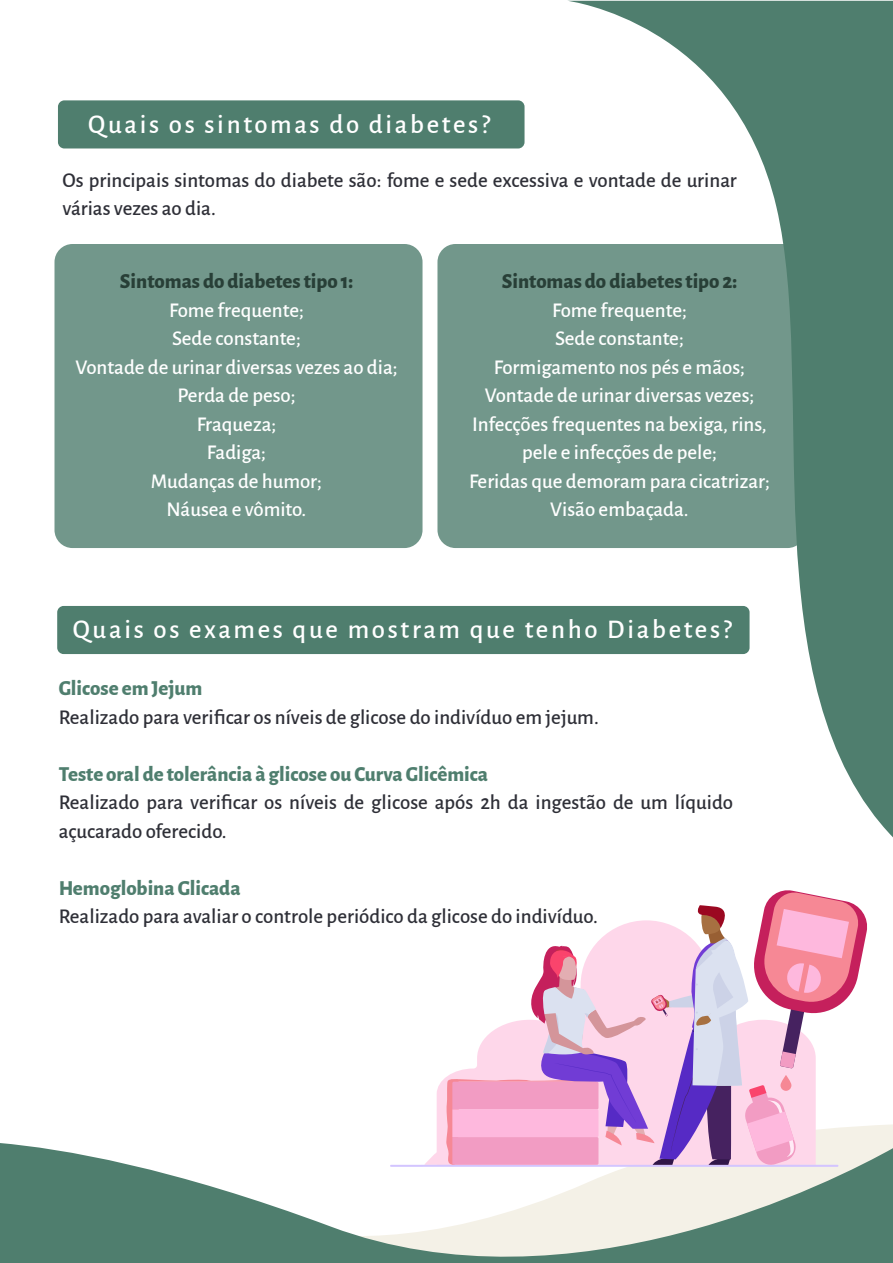
<style>
.page{position:relative;width:893px;height:1263px;background:#fff}
.page>*{position:absolute;margin:0;border:0;box-sizing:border-box;transform-origin:0 0}
.t1{font:500 27px "Alegreya Sans";letter-spacing:.1em;color:#fff}
.t2{font:500 21px/28.5px "Alegreya Sans";color:#fff;text-align:center}
.t3{font:500 21px/28.5px "Alegreya Sans";color:#2e2f37}
.t4{font:800 21px "Alegreya Sans";color:#4f7e6e}
.t5{font:800 21px "Alegreya Sans";color:#283f37}
</style>
<div class="page">
<svg style="left:567px;top:1px;width:326px;height:837px"></svg>
<svg style="left:869px;top:1124px;width:24px;height:19px"></svg>
<svg style="left:0;top:1143px;width:893px;height:120px;fill:#4f7e6e"></svg>
<div style="left:58px;top:100px;width:466px;height:48px;background:#4f7e6e;border-radius:6px"></div>
<div style="left:55px;top:244px;width:368px;height:304px;background:#72978b;border-radius:18px"></div>
<div style="left:437px;top:244px;width:368px;height:304px;background:#72978b;border-radius:18px"></div>
<div style="left:57px;top:606px;width:692px;height:48px;background:#4f7e6e;border-radius:6px"></div>
<svg style="left:390px;top:890px;width:479px;height:284px"></svg>
<svg style="left:780px;top:1075px;width:11px;height:16px"></svg>
<p class="t1" style="left:88px;top:105px;width:403px">Quais os sintomas do diabetes?</p>
<p class="t3" style="left:62px;top:164px;width:676px">Os principais sintomas do diabete são: fome e sede excessiva e vontade de urinar várias vezes ao dia.</p>
<p class="t5" style="left:120px;top:265px;width:235px">Sintomas do diabetes tipo 1:</p>
<p class="t2" style="left:75px;top:294px;width:324px">Fome frequente;<br>Sede constante;<br>Vontade de urinar diversas vezes ao dia;<br>Perda de peso;<br>Fraqueza;<br>Fadiga;<br>Mudanças de humor;<br>Náusea e vômito.</p>
<p class="t5" style="left:502px;top:265px;width:237px">Sintomas do diabetes tipo 2:</p>
<p class="t2" style="left:469px;top:294px;width:302px">Fome frequente;<br>Sede constante;<br>Formigamento nos pés e mãos;<br>Vontade de urinar diversas vezes;<br>Infecções frequentes na bexiga, rins, pele e infecções de pele;<br>Feridas que demoram para cicatrizar;<br>Visão embaçada.</p>
<p class="t1" style="left:73px;top:610px;width:661px">Quais os exames que mostram que tenho Diabetes?</p>
<p class="t4" style="left:59px;top:672px;width:145px">Glicose em Jejum</p>
<p class="t3" style="left:59px;top:701px;width:542px">Realizado para verificar os níveis de glicose do indivíduo em jejum.</p>
<p class="t4" style="left:59px;top:758px;width:431px">Teste oral de tolerância à glicose ou Curva Glicêmica</p>
<p class="t3" style="left:59px;top:787px;width:676px">Realizado para verificar os níveis de glicose após 2h da ingestão de um líquido açucarado oferecido.</p>
<p class="t4" style="left:59px;top:872px;width:183px">Hemoglobina Glicada</p>
<p class="t3" style="left:59px;top:901px;width:541px">Realizado para avaliar o controle periódico da glicose do indivíduo.</p>
</div>
